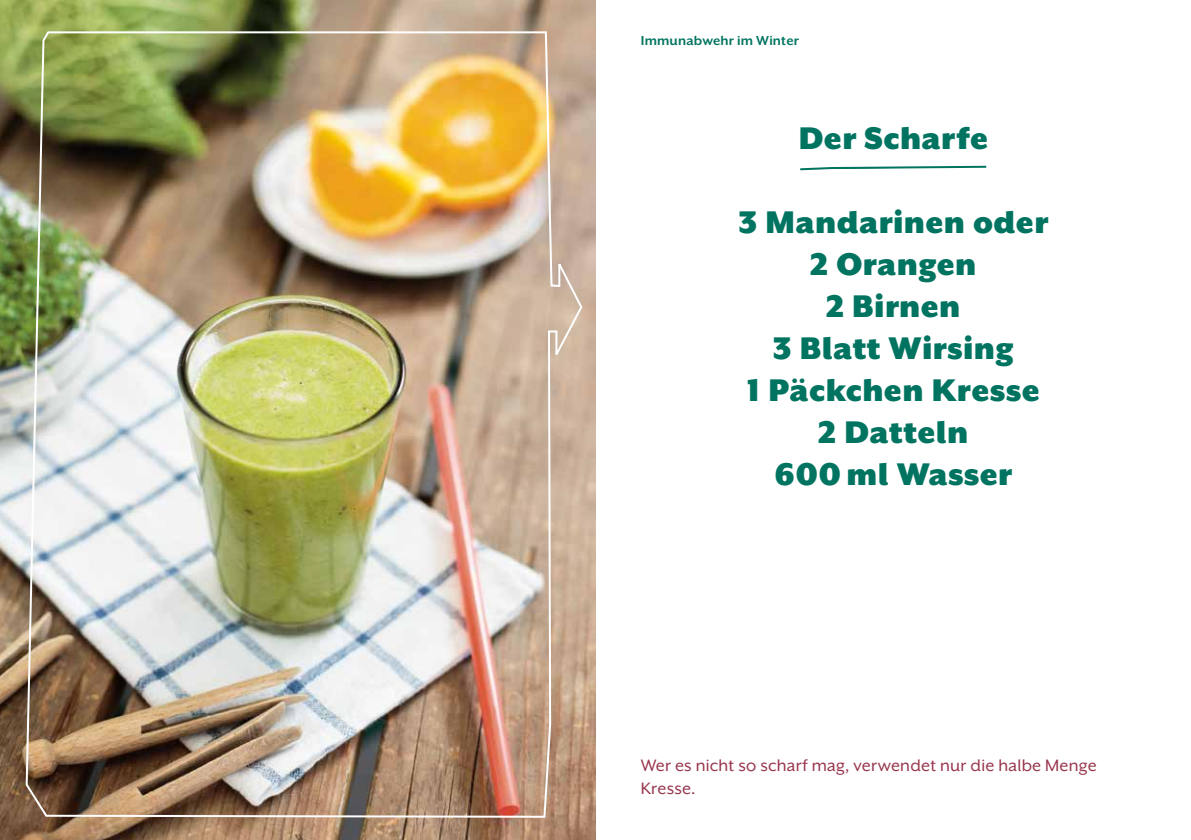
<style>
.page{position:relative;width:1191px;height:840px;background:#fff}
.page>*{position:absolute;margin:0;border:0;box-sizing:border-box;transform-origin:0 0}
.t1{font:900 36px/42px "Mr Eaves XL San OT";letter-spacing:.01em;color:#007460;text-align:center}
.t2{font:19px/23px "Mr Eaves XL San OT";letter-spacing:.01em;color:#97344b}
.t3{font:700 15px "Mr Eaves XL San OT";letter-spacing:.01em;color:#007460}
</style>
<div class="page">
<img style="left:0;top:0;width:595px;height:839px">
<svg style="left:800px;top:165px;width:187px;height:6px"></svg>
<img style="left:25px;top:30px;width:558px;height:788px">
<p class="t3" style="left:641px;top:33px;width:159px">Immunabwehr im Winter</p>
<p class="t1" style="left:798px;top:117px;width:191px">Der Scharfe</p>
<p class="t1" style="left:738px;top:201px;width:311px">3 Mandarinen oder<br>2 Orangen<br>2 Birnen<br>3 Blatt Wirsing<br>1 Päckchen Kresse<br>2 Datteln<br>600 ml Wasser</p>
<p class="t2" style="left:641px;top:753px;width:457px">Wer es nicht so scharf mag, verwendet nur die halbe Menge<br>Kresse.</p>
</div>
